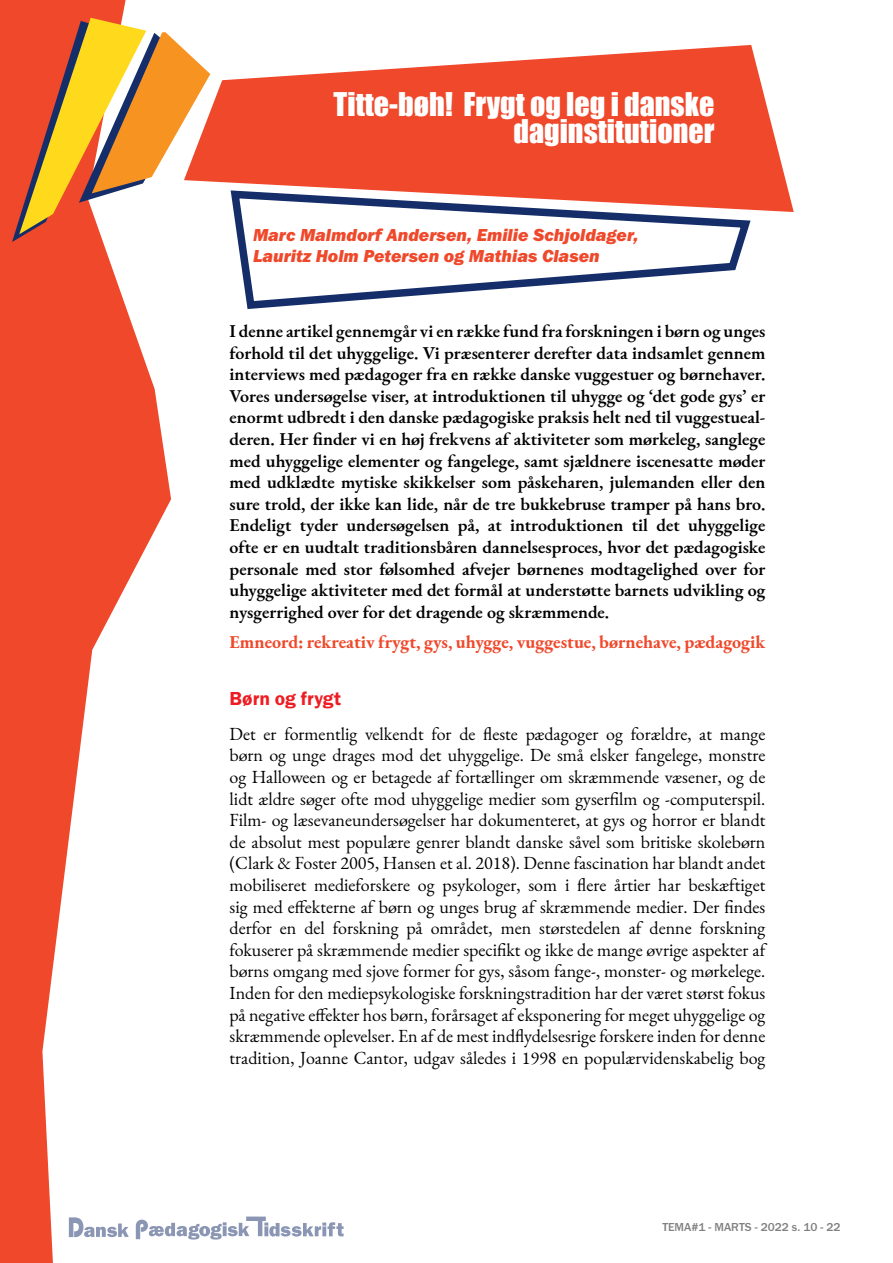
<style>
.page{position:relative;width:893px;height:1263px;background:#fff}
.page>*{position:absolute;margin:0;border:0;box-sizing:border-box;transform-origin:0 0}
.t1{font:30px/27px "Impact";color:#fff;text-align:right}
.Subheader{font:19.5px "Franklin Gothic URW Dem";color:#ee1d23}
.t2{font:18px/21.6px "EB Garamond";color:#000;text-align:justify}
.Introduction{font:600 18px/21.6px "EB Garamond";color:#000;text-align:justify}
.Author_Name{font:18px/21.6px "Franklin Gothic URW Hea Ita";color:#ef482b}
.Keywords{font:700 18px "EB Garamond";color:#ef482b}
.t3{font:500 12px "Franklin Gothic URW";color:#000}
</style>
<div class="page">
<svg style="left:210px;top:45px;width:584px;height:167px;fill:#ef482b"></svg>
<svg style="left:171px;top:1216px;width:173px;height:23px"></svg>
<svg style="left:0;top:0;width:171px;height:1263px;fill:#ef482b"></svg>
<svg style="left:12px;top:18px;width:198px;height:224px"></svg>
<svg style="left:226px;top:186px;width:529px;height:123px"></svg>
<p class="t1" style="left:334px;top:90px;width:382px">Titte-bøh! Frygt og leg i danske daginstitutioner</p>
<p class="Author_Name" style="left:253px;top:223px;width:387px">Marc Malmdorf Andersen, Emilie Schjoldager,<br>Lauritz Holm Petersen og Mathias Clasen</p>
<p class="Introduction" style="left:230px;top:320px;width:537px">I denne artikel gennemgår vi en række fund fra forskningen i børn og unges forhold til det uhyggelige. Vi præsenterer derefter data indsamlet gennem interviews med pædagoger fra en række danske vuggestuer og børnehaver.<br>Vores undersøgelse viser, at introduktionen til uhygge og ‘det gode gys’ er enormt udbredt i den danske pædagogiske praksis helt ned til vuggestueal&shy;deren. Her finder vi en høj frekvens af aktiviteter som mørkeleg, sanglege med uhyggelige elementer og fangelege, samt sjældnere iscenesatte møder med udklædte mytiske skikkelser som påskeharen, julemanden eller den sure trold, der ikke kan lide, når de tre bukkebruse tramper på hans bro.<br>Endeligt tyder undersøgelsen på, at introduktionen til det uhyggelige ofte er en uudtalt traditionsbåren dannelsesproces, hvor det pædagogiske personale med stor følsomhed afvejer børnenes modtagelighed over for uhyggelige aktiviteter med det formål at understøtte barnets udvikling og nysgerrighed over for det dragende og skræmmende.</p>
<p class="Keywords" style="left:230px;top:629px;width:537px">Emneord: rekreativ frygt, gys, uhygge, vuggestue, børnehave, pædagogik</p>
<p class="Subheader" style="left:230px;top:687px;width:113px">Børn og frygt</p>
<p class="t2" style="left:230px;top:723px;width:537px">Det er formentlig velkendt for de fleste pædagoger og forældre, at mange børn og unge drages mod det uhyggelige. De små elsker fangelege, monstre og Halloween og er betagede af fortællinger om skræmmende væsener, og de lidt ældre søger ofte mod uhyggelige medier som gyserfilm og -computerspil.<br>Film- og læsevaneundersøgelser har dokumenteret, at gys og horror er blandt de absolut mest populære genrer blandt danske såvel som britiske skolebørn (Clark &amp; Foster 2005, Hansen et al. 2018). Denne fascination har blandt andet mobiliseret medieforskere og psykologer, som i flere årtier har beskæftiget sig med effekterne af børn og unges brug af skræmmende medier. Der findes derfor en del forskning på området, men størstedelen af denne forskning fokuserer på skræmmende medier specifikt og ikke de mange øvrige aspekter af børns omgang med sjove former for gys, såsom fange-, monster- og mørkelege.<br>Inden for den mediepsykologiske forskningstradition har der været størst fokus på negative effekter hos børn, forårsaget af eksponering for meget uhyggelige og skræmmende oplevelser. En af de mest indflydelsesrige forskere inden for denne tradition, Joanne Cantor, udgav således i 1998 en populærvidenskabelig bog</p>
<p class="t3" style="left:662px;top:1220px;width:180px">TEMA#1 - MARTS - 2022 s. 10 - 22</p>
</div>
